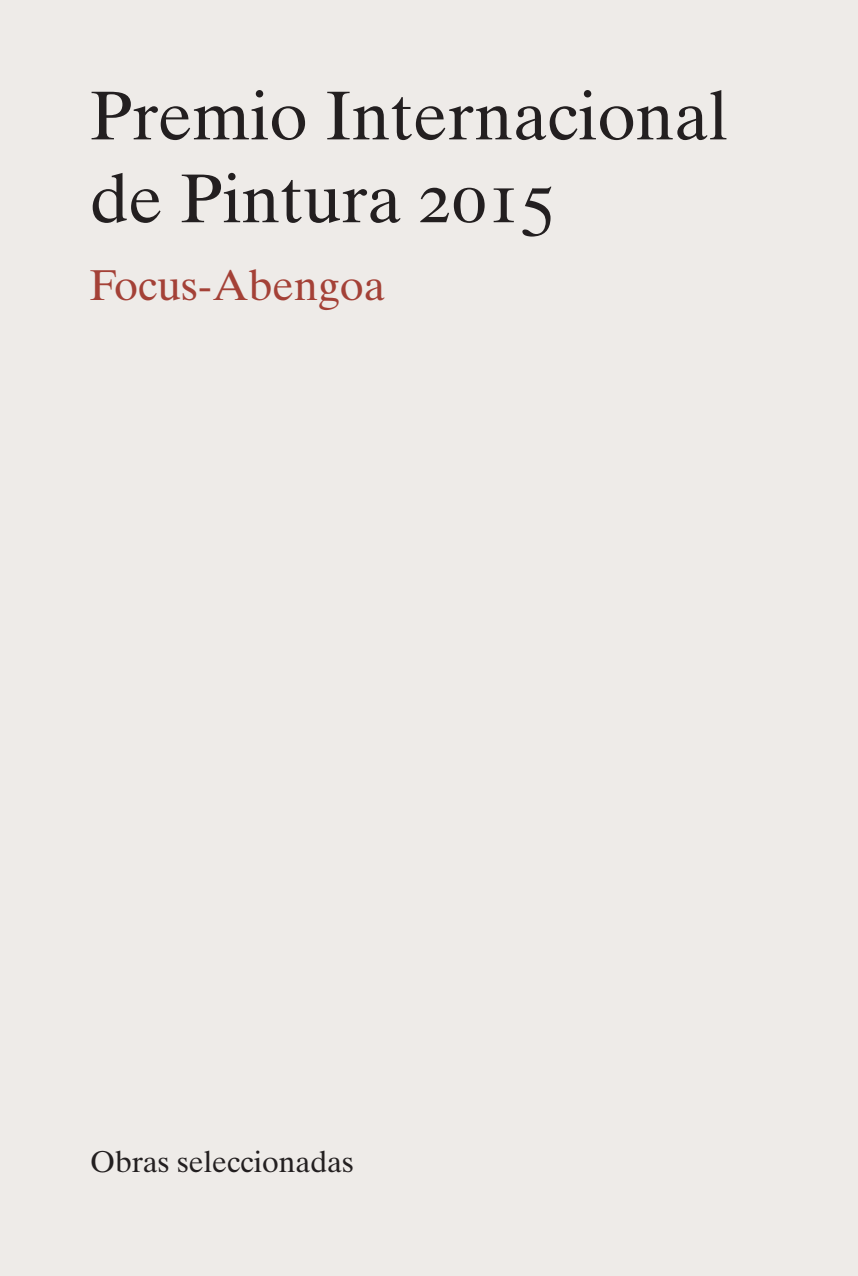
<style>
.page{position:relative;width:858px;height:1276px;background:#fff}
.page>*{position:absolute;margin:0;border:0;box-sizing:border-box;transform-origin:0 0}
.t1{font:69px/82.8px "Times Ten LT Std";color:#231f20}
.t2{font:43.25px "Times Ten LT Std";color:#a44137}
.t3{font:30px "Times Ten LT Std";color:#231f20}
.s1{font-family:"Times Ten Roman Os F"}
</style>
<div class="page">
<div style="left:0;top:0;width:857px;height:1276px;background:#eeebe8"></div>
<p class="t1" style="left:90px;top:74px;width:639px">Premio Internacional de Pintura <span class="s1">2015</span></p>
<p class="t2" style="left:90px;top:259px;width:297px">Focus-Abengoa</p>
<p class="t3" style="left:90px;top:1144px;width:265px">Obras seleccionadas</p>
</div>
